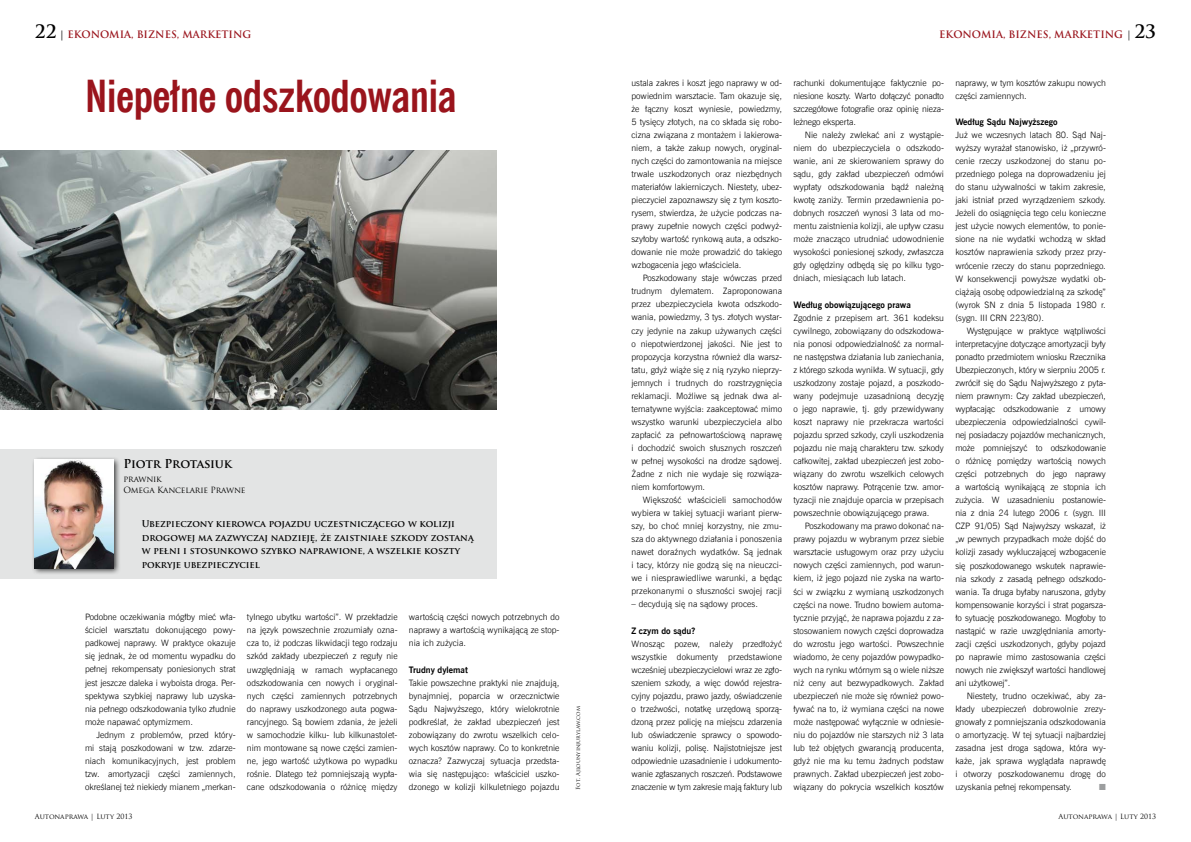
<style>
.page{position:relative;width:1191px;height:842px;background:#fff}
.page>*{position:absolute;margin:0;border:0;box-sizing:border-box;transform-origin:0 0}
.t1{font:700 44px "News Goth Cn EU";letter-spacing:-.015em;color:#9a141c}
.t2{font:700 12px "Trajan Pro";letter-spacing:-.02em;color:#000}
.t3{font:700 10px "Trajan Pro";color:#9a141c}
.t4{font:700 9.2px/13.5px "Trajan Pro";color:#000}
.t5{font:8.8px/13px "News Goth Lt EU";color:#000;text-align:justify}
.t6{font:700 8.8px "News Goth EU";color:#000}
.t7{font:8.8px "Zapf Dingbats ITC";color:#9c9e9f}
.t8{font:8.4px/10.8px "Trajan Pro";letter-spacing:-.015em;color:#000}
.t9{font:7px "Trajan Pro";color:#000}
.t10{font:5.5px "Trajan Pro";color:#000}
.s1{font-size:18px;color:#000}
.s2{color:#000}
.s3{font-weight:400;color:#000}
</style>
<div class="page">
<div style="left:0;top:449px;width:496px;height:129px;background:#e3e4e4"></div>
<div style="left:31px;top:456px;width:90px;height:120px;background:#000;opacity:.75"></div>
<img style="left:35px;top:459px;width:78px;height:109px">
<img style="left:0;top:151px;width:496px;height:259px">
<p class="t3" style="left:35px;top:28px;width:218px"><span class="s1">22</span> <span class="s2">|</span> EKONOMIA, BIZNES, MARKETING</p>
<h1 class="t1" style="left:85px;top:69px;width:373px">Niepełne odszkodowania</h1>
<h2 class="t2" style="left:123px;top:456px;width:110px">Piotr Protasiuk</h2>
<p class="t8" style="left:123px;top:473px;width:123px">prawnik<br>Omega Kancelarie Prawne</p>
<p class="t4" style="left:142px;top:517px;width:333px">Ubezpieczony kierowca pojazdu uczestniczącego w kolizji drogowej ma zazwyczaj nadzieję, że zaistniałe szkody zostaną w pełni i stosunkowo szybko naprawione, a wszelkie koszty pokryje ubezpieczyciel</p>
<p class="t5" style="left:85px;top:611px;width:152px">Podobne oczekiwania mógłby mieć wła&shy;ściciel warsztatu dokonującego powy&shy;padkowej naprawy. W praktyce okazuje się jednak, że od momentu wypadku do pełnej rekompensaty poniesionych strat jest jeszcze daleka i wyboista droga. Per&shy;spektywa szybkiej naprawy lub uzyska&shy;nia pełnego odszkodowania tylko złudnie może napawać optymizmem.</p>
<p class="t5" style="left:85px;top:728px;width:152px;text-indent:11px">Jednym z problemów, przed który&shy;mi stają poszkodowani w tzw. zdarze&shy;niach komunikacyjnych, jest problem tzw. amortyzacji części zamiennych, określanej też niekiedy mianem „merkan-</p>
<p class="t9" style="left:35px;top:812px;width:99px">Autonaprawa | Luty 2013</p>
<p class="t5" style="left:247px;top:611px;width:152px">tylnego ubytku wartości”. W przekładzie na język powszechnie zrozumiały ozna&shy;cza to, iż podczas likwidacji tego rodzaju szkód zakłady ubezpieczeń z reguły nie uwzględniają w ramach wypłacanego odszkodowania cen nowych i oryginal&shy;nych części zamiennych potrzebnych do naprawy uszkodzonego auta pogwa&shy;rancyjnego. Są bowiem zdania, że jeżeli w samochodzie kilku- lub kilkunastolet&shy;nim montowane są nowe części zamien&shy;ne, jego wartość użytkowa po wypadku rośnie. Dlatego też pomniejszają wypła&shy;cane odszkodowania o różnicę między</p>
<p class="t5" style="left:409px;top:611px;width:152px">wartością części nowych potrzebnych do naprawy a wartością wynikającą ze stop&shy;nia ich zużycia.</p>
<p class="t6" style="left:409px;top:664px;width:60px">Trudny dylemat</p>
<p class="t5" style="left:409px;top:676px;width:152px">Takie powszechne praktyki nie znajdują, bynajmniej, poparcia w orzecznictwie Sądu Najwyższego, który wielokrotnie podkreślał, że zakład ubezpieczeń jest zobowiązany do zwrotu wszelkich celo&shy;wych kosztów naprawy. Co to konkretnie oznacza? Zazwyczaj sytuacja przedsta&shy;wia się następująco: właściciel uszko&shy;dzonego w kolizji kilkuletniego pojazdu</p>
<p class="t10" style="left:574px;top:790px;width:85px;rotate:-90deg">Fot. Ajlounyinjurylaw.com</p>
<p class="t3" style="left:939px;top:28px;width:218px">EKONOMIA, BIZNES, MARKETING <span class="s3">|</span> <span class="s1">23</span></p>
<p class="t5" style="left:631px;top:76px;width:152px">ustala zakres i koszt jego naprawy w od&shy;powiednim warsztacie. Tam okazuje się, że łączny koszt wyniesie, powiedzmy, 5 tysięcy złotych, na co składa się robo&shy;cizna związana z montażem i lakierowa&shy;niem, a także zakup nowych, oryginal&shy;nych części do zamontowania na miejsce trwale uszkodzonych oraz niezbędnych materiałów lakierniczych. Niestety, ubez&shy;pieczyciel zapoznawszy się z tym koszto&shy;rysem, stwierdza, że użycie podczas na&shy;prawy zupełnie nowych części podwyż&shy;szyłoby wartość rynkową auta, a odszko&shy;dowanie nie może prowadzić do takiego wzbogacenia jego właściciela.</p>
<p class="t5" style="left:631px;top:272px;width:152px;text-indent:11px">Poszkodowany staje wówczas przed trudnym dylematem. Zaproponowana przez ubezpieczyciela kwota odszkodo&shy;wania, powiedzmy, 3 tys. złotych wystar&shy;czy jedynie na zakup używanych części o niepotwierdzonej jakości. Nie jest to propozycja korzystna również dla warsz&shy;tatu, gdyż wiąże się z nią ryzyko nieprzy&shy;jemnych i trudnych do rozstrzygnięcia reklamacji. Możliwe są jednak dwa al&shy;ternatywne wyjścia: zaakceptować mimo wszystko warunki ubezpieczyciela albo zapłacić za pełnowartościową naprawę i dochodzić swoich słusznych roszczeń w pełnej wysokości na drodze sądowej.<br>Żadne z nich nie wydaje się rozwiąza&shy;niem komfortowym.</p>
<p class="t5" style="left:631px;top:494px;width:152px;text-indent:11px">Większość właścicieli samochodów wybiera w takiej sytuacji wariant pierw&shy;szy, bo choć mniej korzystny, nie zmu&shy;sza do aktywnego działania i ponoszenia nawet doraźnych wydatków. Są jednak i tacy, którzy nie godzą się na nieuczci&shy;we i niesprawiedliwe warunki, a będąc przekonanymi o słuszności swojej racji</p>
<p class="t5" style="left:631px;top:598px;width:128px">– decydują się na sądowy proces.</p>
<p class="t6" style="left:631px;top:625px;width:65px">Z czym do sądu?</p>
<p class="t5" style="left:631px;top:637px;width:152px">Wnosząc pozew, należy przedłożyć wszystkie dokumenty przedstawione wcześniej ubezpieczycielowi wraz ze zgło&shy;szeniem szkody, a więc dowód rejestra&shy;cyjny pojazdu, prawo jazdy, oświadczenie o trzeźwości, notatkę urzędową sporzą&shy;dzoną przez policję na miejscu zdarzenia lub oświadczenie sprawcy o spowodo&shy;waniu kolizji, polisę. Najistotniejsze jest odpowiednie uzasadnienie i udokumento&shy;wanie zgłaszanych roszczeń. Podstawowe znaczenie w tym zakresie mają faktury lub</p>
<p class="t5" style="left:793px;top:76px;width:152px">rachunki dokumentujące faktycznie po&shy;niesione koszty. Warto dołączyć ponadto szczegółowe fotografie oraz opinię nieza&shy;leżnego eksperta.</p>
<p class="t5" style="left:793px;top:128px;width:152px;text-indent:11px">Nie należy zwlekać ani z wystąpie&shy;niem do ubezpieczyciela o odszkodo&shy;wanie, ani ze skierowaniem sprawy do sądu, gdy zakład ubezpieczeń odmówi wypłaty odszkodowania bądź należną kwotę zaniży. Termin przedawnienia po&shy;dobnych roszczeń wynosi 3 lata od mo&shy;mentu zaistnienia kolizji, ale upływ czasu może znacząco utrudniać udowodnienie wysokości poniesionej szkody, zwłaszcza gdy oględziny odbędą się po kilku tygo&shy;dniach, miesiącach lub latach.</p>
<p class="t6" style="left:793px;top:299px;width:119px">Według obowiązującego prawa</p>
<p class="t5" style="left:793px;top:311px;width:152px">Zgodnie z przepisem art. 361 kodeksu cywilnego, zobowiązany do odszkodowa&shy;nia ponosi odpowiedzialność za normal&shy;ne następstwa działania lub zaniechania, z którego szkoda wynikła. W sytuacji, gdy uszkodzony zostaje pojazd, a poszkodo&shy;wany podejmuje uzasadnioną decyzję o jego naprawie, tj. gdy przewidywany koszt naprawy nie przekracza wartości pojazdu sprzed szkody, czyli uszkodzenia pojazdu nie mają charakteru tzw. szkody całkowitej, zakład ubezpieczeń jest zobo&shy;wiązany do zwrotu wszelkich celowych kosztów naprawy. Potrącenie tzw. amor&shy;tyzacji nie znajduje oparcia w przepisach powszechnie obowiązującego prawa.</p>
<p class="t5" style="left:793px;top:520px;width:152px;text-indent:11px">Poszkodowany ma prawo dokonać na&shy;prawy pojazdu w wybranym przez siebie warsztacie usługowym oraz przy użyciu nowych części zamiennych, pod warun&shy;kiem, iż jego pojazd nie zyska na warto&shy;ści w związku z wymianą uszkodzonych części na nowe. Trudno bowiem automa&shy;tycznie przyjąć, że naprawa pojazdu z za&shy;stosowaniem nowych części doprowadza do wzrostu jego wartości. Powszechnie wiadomo, że ceny pojazdów powypadko&shy;wych na rynku wtórnym są o wiele niższe niż ceny aut bezwypadkowych. Zakład ubezpieczeń nie może się również powo&shy;ływać na to, iż wymiana części na nowe może następować wyłącznie w odniesie&shy;niu do pojazdów nie starszych niż 3 lata lub też objętych gwarancją producenta, gdyż nie ma ku temu żadnych podstaw prawnych. Zakład ubezpieczeń jest zobo&shy;wiązany do pokrycia wszelkich kosztów</p>
<p class="t5" style="left:955px;top:76px;width:152px">naprawy, w tym kosztów zakupu nowych części zamiennych.</p>
<p class="t6" style="left:955px;top:116px;width:104px">Według Sądu Najwyższego</p>
<p class="t5" style="left:955px;top:129px;width:152px">Już we wczesnych latach 80. Sąd Naj&shy;wyższy wyrażał stanowisko, iż „przywró&shy;cenie rzeczy uszkodzonej do stanu po&shy;przedniego polega na doprowadzeniu jej do stanu używalności w takim zakresie, jaki istniał przed wyrządzeniem szkody.<br>Jeżeli do osiągnięcia tego celu konieczne jest użycie nowych elementów, to ponie&shy;sione na nie wydatki wchodzą w skład kosztów naprawienia szkody przez przy&shy;wrócenie rzeczy do stanu poprzedniego.<br>W konsekwencji powyższe wydatki ob&shy;ciążają osobę odpowiedzialną za szkodę” (wyrok SN z dnia 5 listopada 1980 r. (sygn. III CRN 223/80).</p>
<p class="t5" style="left:955px;top:324px;width:152px;text-indent:11px">Występujące w praktyce wątpliwości interpretacyjne dotyczące amortyzacji były ponadto przedmiotem wniosku Rzecznika Ubezpieczonych, który w sierpniu 2005 r. zwrócił się do Sądu Najwyższego z pyta&shy;niem prawnym: Czy zakład ubezpieczeń, wypłacając odszkodowanie z umowy ubezpieczenia odpowiedzialności cywil&shy;nej posiadaczy pojazdów mechanicznych, może pomniejszyć to odszkodowanie o różnicę pomiędzy wartością nowych części potrzebnych do jego naprawy a wartością wynikającą ze stopnia ich zużycia. W uzasadnieniu postanowie&shy;nia z dnia 24 lutego 2006 r. (sygn. III CZP 91/05) Sąd Najwyższy wskazał, iż „w pewnych przypadkach może dojść do kolizji zasady wykluczającej wzbogacenie się poszkodowanego wskutek naprawie&shy;nia szkody z zasadą pełnego odszkodo&shy;wania. Ta druga byłaby naruszona, gdyby kompensowanie korzyści i strat pogarsza&shy;ło sytuację poszkodowanego. Mogłoby to nastąpić w razie uwzględniania amorty&shy;zacji części uszkodzonych, gdyby pojazd po naprawie mimo zastosowania części nowych nie zwiększył wartości handlowej ani użytkowej”.</p>
<p class="t5" style="left:955px;top:689px;width:152px;text-indent:11px">Niestety, trudno oczekiwać, aby za&shy;kłady ubezpieczeń dobrowolnie zrezy&shy;gnowały z pomniejszania odszkodowania o amortyzację. W tej sytuacji najbardziej zasadna jest droga sądowa, która wy&shy;każe, jak sprawa wyglądała naprawdę i otworzy poszkodowanemu drogę do uzyskania pełnej rekompensaty.</p>
<p class="t7" style="left:1099px;top:783px;width:8px">■</p>
<p class="t9" style="left:1058px;top:812px;width:99px">Autonaprawa | Luty 2013</p>
</div>
